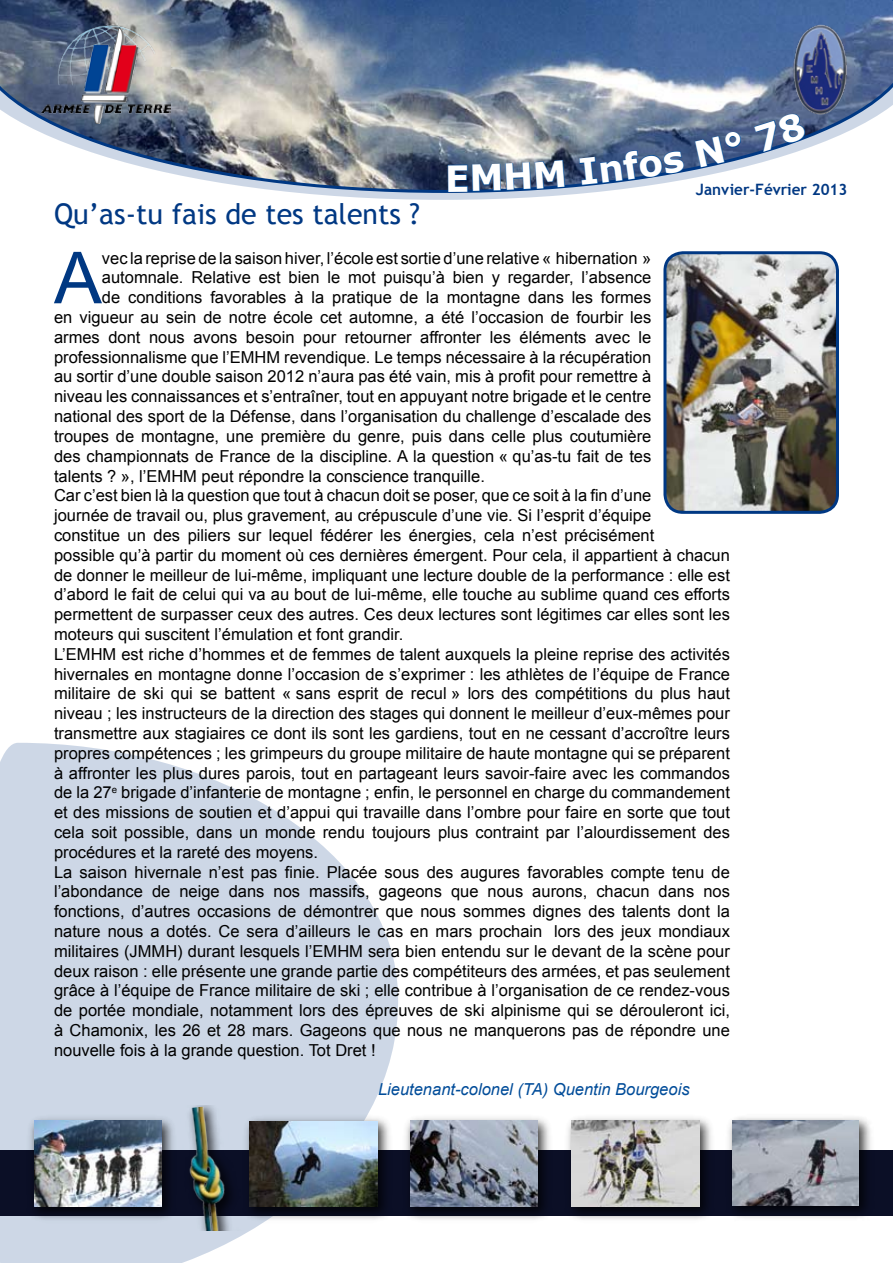
<style>
.page{position:relative;width:893px;height:1263px;background:#fff}
.page>*{position:absolute;margin:0;border:0;box-sizing:border-box;transform-origin:0 0}
.t1{font:71.85px "Arial";color:#003882}
.t2{font:28.5px "Trebuchet MS";color:#003883}
.t3{font:16.5px "Arial";color:#000}
.t4{font:italic 16.5px "Arial";color:#004c99}
.t5{font:700 15.75px "Trebuchet MS";color:#003883}
</style>
<div class="page">
<svg style="left:0;top:743px;width:400px;height:520px;fill:#cdd7e6"></svg>
<svg style="left:302px;top:193px;width:283px;height:7px;fill:#cdd7e6"></svg>
<div style="left:0;top:1150px;width:893px;height:65px;background:#0b0f26"></div>
<img style="left:23px;top:1111px;width:134px;height:114px">
<img style="left:34px;top:1121px;width:123px;height:85px">
<img style="left:400px;top:1118px;width:156px;height:102px">
<img style="left:410px;top:1121px;width:128px;height:85px">
<img style="left:254px;top:1111px;width:141px;height:114px">
<img style="left:254px;top:1121px;width:123px;height:85px">
<img style="left:562px;top:1118px;width:156px;height:102px">
<img style="left:572px;top:1121px;width:127px;height:85px">
<img style="left:157px;top:1105px;width:97px;height:125px">
<img style="left:722px;top:1117px;width:156px;height:101px">
<img style="left:733px;top:1121px;width:126px;height:85px">
<img style="left:0;top:0;width:893px;height:193px">
<img style="left:41px;top:19px;width:130px;height:104px">
<img style="left:775px;top:7px;width:88px;height:124px">
<img style="left:665px;top:253px;width:172px;height:259px;border-radius:18px">
<div style="left:663px;top:251px;width:176px;height:263px;border:3px solid #003883;border-radius:18px"></div>
<svg style="left:447px;top:160px;width:118px;height:32px;background:#39567d"></svg>
<svg style="left:579px;top:150px;width:106px;height:36px;background:#4b6a97"></svg>
<svg style="left:694px;top:131px;width:48px;height:37px;background:#41608f"></svg>
<svg style="left:754px;top:112px;width:53px;height:41px;background:#546e97"></svg>
<p class="t5" style="left:696px;top:180px;width:153px">Janvier-Février 2013</p>
<h2 class="t2" style="left:54px;top:197px;width:367px">Qu’as-tu fais de tes talents ?</h2>
<h1 class="t1" style="left:54px;top:231px;width:49px">A</h1>
<p class="t3" style="left:102px;top:247px;width:551px">vec la reprise de la saison hiver, l’école est sortie d’une relative « hibernation »</p>
<p class="t3" style="left:102px;top:267px;width:551px">automnale. Relative est bien le mot puisqu’à bien y regarder, l’absence</p>
<p class="t3" style="left:102px;top:287px;width:551px">de conditions favorables à la pratique de la montagne dans les formes</p>
<p class="t3" style="left:54px;top:306px;width:599px">en vigueur au sein de notre école cet automne, a été l’occasion de fourbir les</p>
<p class="t3" style="left:54px;top:326px;width:599px">armes dont nous avons besoin pour retourner affronter les éléments avec le</p>
<p class="t3" style="left:54px;top:346px;width:599px">professionnalisme que l’EMHM revendique. Le temps nécessaire à la récupération</p>
<p class="t3" style="left:54px;top:366px;width:599px">au sortir d’une double saison 2012 n’aura pas été vain, mis à profit pour remettre à</p>
<p class="t3" style="left:54px;top:386px;width:599px">niveau les connaissances et s’entraîner, tout en appuyant notre brigade et le centre</p>
<p class="t3" style="left:54px;top:405px;width:599px">national des sport de la Défense, dans l’organisation du challenge d’escalade des</p>
<p class="t3" style="left:54px;top:425px;width:599px">troupes de montagne, une première du genre, puis dans celle plus coutumière</p>
<p class="t3" style="left:54px;top:445px;width:599px">des championnats de France de la discipline. A la question « qu’as-tu fait de tes</p>
<p class="t3" style="left:54px;top:465px;width:433px">talents ? », l’EMHM peut répondre la conscience tranquille.</p>
<p class="t3" style="left:54px;top:485px;width:599px">Car c’est bien là la question que tout à chacun doit se poser, que ce soit à la fin d’une</p>
<p class="t3" style="left:54px;top:504px;width:599px">journée de travail ou, plus gravement, au crépuscule d’une vie. Si l’esprit d’équipe</p>
<p class="t3" style="left:54px;top:524px;width:602px">constitue un des piliers sur lequel fédérer les énergies, cela n’est précisément</p>
<p class="t3" style="left:54px;top:544px;width:677px">possible qu’à partir du moment où ces dernières émergent. Pour cela, il appartient à chacun</p>
<p class="t3" style="left:54px;top:564px;width:677px">de donner le meilleur de lui-même, impliquant une lecture double de la performance : elle est</p>
<p class="t3" style="left:54px;top:584px;width:677px">d’abord le fait de celui qui va au bout de lui-même, elle touche au sublime quand ces efforts</p>
<p class="t3" style="left:54px;top:603px;width:677px">permettent de surpasser ceux des autres. Ces deux lectures sont légitimes car elles sont les</p>
<p class="t3" style="left:54px;top:623px;width:351px">moteurs qui suscitent l’émulation et font grandir.</p>
<p class="t3" style="left:54px;top:643px;width:677px">L’EMHM est riche d’hommes et de femmes de talent auxquels la pleine reprise des activités</p>
<p class="t3" style="left:54px;top:663px;width:677px">hivernales en montagne donne l’occasion de s’exprimer : les athlètes de l’équipe de France</p>
<p class="t3" style="left:54px;top:683px;width:677px">militaire de ski qui se battent « sans esprit de recul » lors des compétitions du plus haut</p>
<p class="t3" style="left:54px;top:702px;width:677px">niveau ; les instructeurs de la direction des stages qui donnent le meilleur d’eux-mêmes pour</p>
<p class="t3" style="left:54px;top:722px;width:677px">transmettre aux stagiaires ce dont ils sont les gardiens, tout en ne cessant d’accroître leurs</p>
<p class="t3" style="left:54px;top:742px;width:677px">propres compétences ; les grimpeurs du groupe militaire de haute montagne qui se préparent</p>
<p class="t3" style="left:54px;top:762px;width:677px">à affronter les plus dures parois, tout en partageant leurs savoir-faire avec les commandos</p>
<p class="t3" style="left:54px;top:782px;width:677px">de la 27<sup>e</sup> brigade d’infanterie de montagne ; enfin, le personnel en charge du commandement</p>
<p class="t3" style="left:54px;top:801px;width:677px">et des missions de soutien et d’appui qui travaille dans l’ombre pour faire en sorte que tout</p>
<p class="t3" style="left:54px;top:821px;width:677px">cela soit possible, dans un monde rendu toujours plus contraint par l’alourdissement des</p>
<p class="t3" style="left:54px;top:841px;width:266px">procédures et la rareté des moyens.</p>
<p class="t3" style="left:54px;top:861px;width:677px">La saison hivernale n’est pas finie. Placée sous des augures favorables compte tenu de</p>
<p class="t3" style="left:54px;top:881px;width:677px">l’abondance de neige dans nos massifs, gageons que nous aurons, chacun dans nos</p>
<p class="t3" style="left:54px;top:900px;width:677px">fonctions, d’autres occasions de démontrer que nous sommes dignes des talents dont la</p>
<p class="t3" style="left:54px;top:920px;width:677px">nature nous a dotés. Ce sera d’ailleurs le cas en mars prochain lors des jeux mondiaux</p>
<p class="t3" style="left:54px;top:940px;width:677px">militaires (JMMH) durant lesquels l’EMHM sera bien entendu sur le devant de la scène pour</p>
<p class="t3" style="left:54px;top:960px;width:677px">deux raison : elle présente une grande partie des compétiteurs des armées, et pas seulement</p>
<p class="t3" style="left:54px;top:980px;width:677px">grâce à l’équipe de France militaire de ski ; elle contribue à l’organisation de ce rendez-vous</p>
<p class="t3" style="left:54px;top:999px;width:677px">de portée mondiale, notamment lors des épreuves de ski alpinisme qui se dérouleront ici,</p>
<p class="t3" style="left:54px;top:1019px;width:677px">à Chamonix, les 26 et 28 mars. Gageons que nous ne manquerons pas de répondre une</p>
<p class="t3" style="left:54px;top:1039px;width:323px">nouvelle fois à la grande question. Tot Dret !</p>
<p class="t4" style="left:378px;top:1079px;width:313px">Lieutenant-colonel (TA) Quentin Bourgeois</p>
</div>
